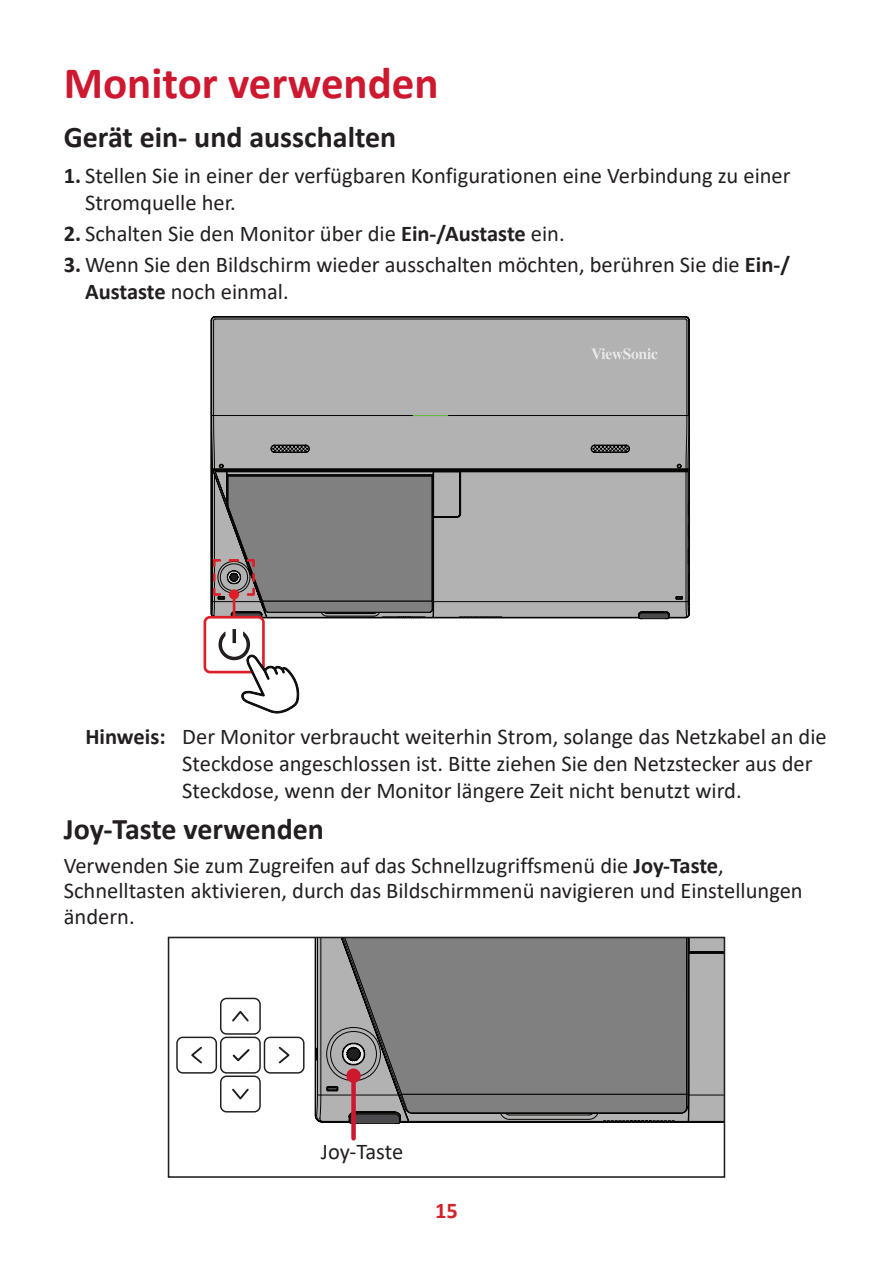
<style>
.page{position:relative;width:893px;height:1263px;background:#fff}
.page>*{position:absolute;margin:0;border:0;box-sizing:border-box;transform-origin:0 0}
.t1{font:700 45px "Calibri";color:#ce182f}
.t2{font:700 30px "Calibri";color:#231f20}
.t3{font:22.5px/27px "Calibri";color:#231f20}
.t4{font:700 22.5px "Calibri";color:#d1232a}
.s1{font-weight:700}
</style>
<div class="page">
<div style="left:204px;top:616px;width:61px;height:57px;border:3px solid #dd1f28;border-radius:5px"></div>
<svg style="left:211px;top:320px;width:479px;height:299px;background:#9f9e9e"></svg>
<hr style="left:233px;top:594px;width:2px;height:23px;background:#dd1f28">
<div style="left:229px;top:589px;width:10px;height:10px;background:#dd1f28;border-radius:50%"></div>
<svg style="left:218px;top:629px;width:81px;height:84px"></svg>
<svg style="left:176px;top:940px;width:546px;height:184px"></svg>
<div style="left:168px;top:937px;width:557px;height:241px;border:2px solid #231f20"></div>
<div style="left:351px;top:1076px;width:5px;height:62px;background:#ce182f"></div>
<div style="left:346px;top:1068px;width:15px;height:15px;background:#ce182f;border-radius:50%"></div>
<h1 class="t1" style="left:64px;top:52px;width:376px">Monitor verwenden</h1>
<h2 class="t2" style="left:64px;top:116px;width:334px">Gerät ein- und ausschalten</h2>
<p class="t3" style="left:85px;top:161px;width:707px;text-indent:-21px"><span class="s1">1.</span> Stellen Sie in einer der verfügbaren Konfigurationen eine Verbindung zu einer<br>Stromquelle her.</p>
<p class="t3" style="left:64px;top:219px;width:502px"><span class="s1">2.</span> Schalten Sie den Monitor über die <span class="s1">Ein-/Austaste</span> ein.</p>
<p class="t3" style="left:85px;top:251px;width:707px;text-indent:-21px"><span class="s1">3.</span> Wenn Sie den Bildschirm wieder ausschalten möchten, berühren Sie die <span class="s1">Ein-/<br>Austaste</span> noch einmal.</p>
<p class="t3" style="left:182px;top:723px;width:646px;text-indent:-97px"><span class="s1">Hinweis:</span> Der Monitor verbraucht weiterhin Strom, solange das Netzkabel an die<br>Steckdose angeschlossen ist. Bitte ziehen Sie den Netzstecker aus der<br>Steckdose, wenn der Monitor längere Zeit nicht benutzt wird.</p>
<h2 class="t2" style="left:64px;top:807px;width:262px">Joy-Taste verwenden</h2>
<p class="t3" style="left:64px;top:852px;width:740px;line-height:25.5px">Verwenden Sie zum Zugreifen auf das Schnellzugriffsmenü die <span class="s1">Joy-Taste</span>,<br>Schnelltasten aktivieren, durch das Bildschirmmenü navigieren und Einstellungen ändern.</p>
<p class="t3" style="left:321px;top:1137px;width:84px">Joy-Taste</p>
<p class="t4" style="left:435px;top:1194px;width:24px">15</p>
</div>
